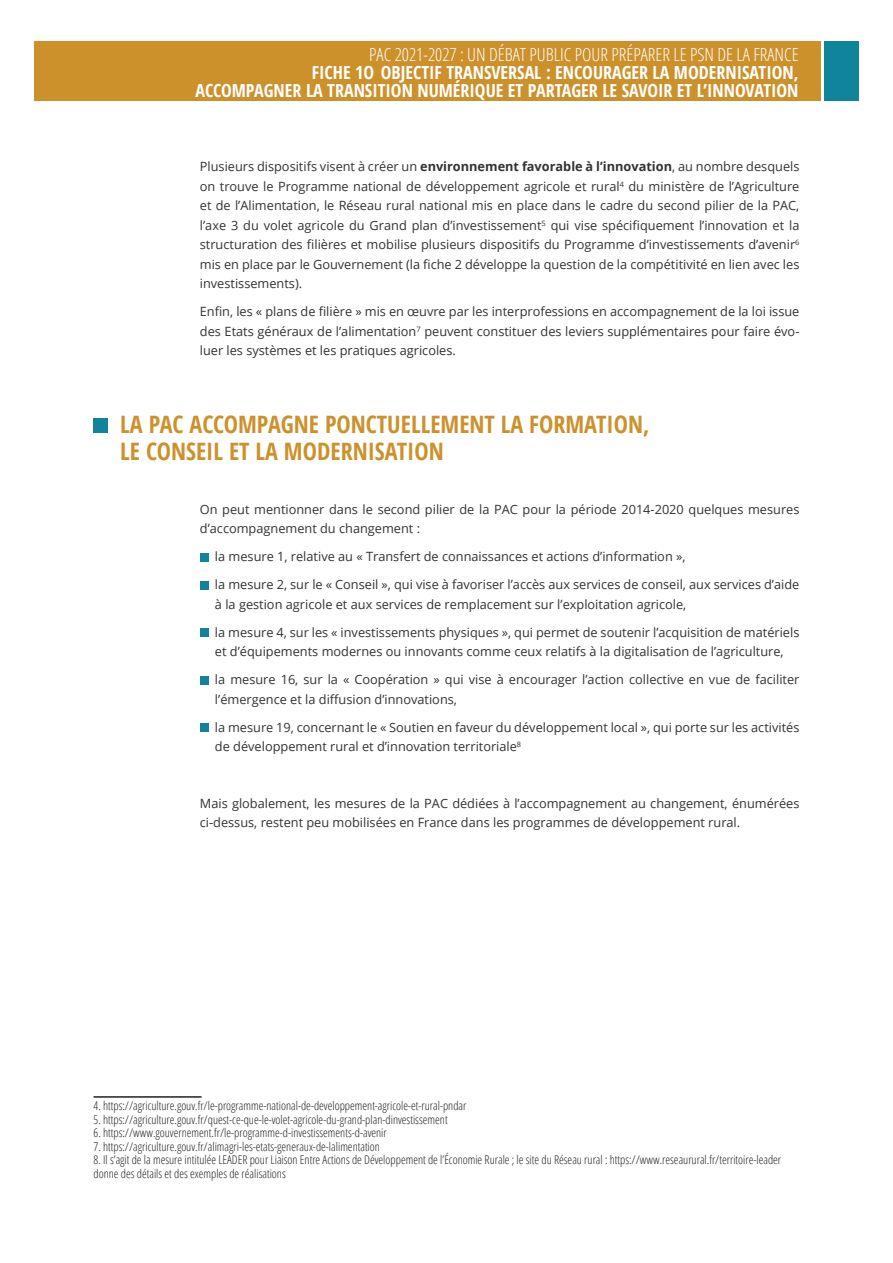
<style>
.page{position:relative;width:893px;height:1263px;background:#fff}
.page>*{position:absolute;margin:0;border:0;box-sizing:border-box;transform-origin:0 0}
.t1{font:700 condensed 24px/27px "Open Sans";color:#cd912c}
.t2{font:700 condensed 18px/18px "Open Sans";color:#fff;text-align:right}
.t3{font:300 condensed 18px "Open Sans";color:#fff}
.t4{font:12.75px/19.5px "Open Sans";color:#343233}
.t5{font:300 condensed 12px/13.5px "Open Sans";color:#231f20}
.s1{font-weight:700}
</style>
<div class="page">
<div style="left:825px;top:42px;width:34px;height:59px;background:#10849b"></div>
<div style="left:34px;top:42px;width:786px;height:59px;background:#cd912c"></div>
<div style="left:94px;top:418px;width:14px;height:15px;background:#10849b"></div>
<div style="left:200px;top:553px;width:8px;height:8px;background:#10849b"></div>
<div style="left:200px;top:581px;width:8px;height:8px;background:#10849b"></div>
<div style="left:200px;top:628px;width:8px;height:9px;background:#10849b"></div>
<div style="left:200px;top:676px;width:8px;height:8px;background:#10849b"></div>
<div style="left:200px;top:723px;width:8px;height:9px;background:#10849b"></div>
<hr style="left:94px;top:1096px;width:108px;height:2px;background:#231f20">
<h2 class="t3" style="left:369px;top:42px;width:431px">PAC 2021-2027 : UN DÉBAT PUBLIC POUR PRÉPARER LE PSN DE LA FRANCE</h2>
<h2 class="t2" style="left:195px;top:63px;width:605px">FICHE 1O OBJECTIF TRANSVERSAL : ENCOURAGER LA MODERNISATION,<br>ACCOMPAGNER LA TRANSITION NUMÉRIQUE ET PARTAGER LE SAVOIR ET L’INNOVATION</h2>
<p class="t4" style="left:200px;top:157px;width:601px;text-align:justify">Plusieurs dispositifs visent à créer un <span class="s1">environnement favorable à l’innovation</span>, au nombre desquels on trouve le Programme national de développement agricole et rural<sup>4</sup> du ministère de l’Agriculture et de l’Alimentation, le Réseau rural national mis en place dans le cadre du second pilier de la PAC, l’axe 3 du volet agricole du Grand plan d’investissement<sup>5</sup> qui vise spécifiquement l’innovation et la structuration des filières et mobilise plusieurs dispositifs du Programme d’investissements d’avenir<sup>6 </sup>mis en place par le Gouvernement (la fiche 2 développe la question de la compétitivité en lien avec les investissements).</p>
<p class="t4" style="left:200px;top:302px;width:601px;text-align:justify">Enfin, les « plans de filière » mis en œuvre par les interprofessions en accompagnement de la loi issue des Etats généraux de l’alimentation<sup>7</sup> peuvent constituer des leviers supplémentaires pour faire évo&shy;luer les systèmes et les pratiques agricoles.</p>
<h1 class="t1" style="left:120px;top:411px;width:531px">LA PAC ACCOMPAGNE PONCTUELLEMENT LA FORMATION,<br>LE CONSEIL ET LA MODERNISATION</h1>
<p class="t4" style="left:200px;top:499px;width:601px">On peut mentionner dans le second pilier de la PAC pour la période 2014-2020 quelques mesures d’accompagnement du changement :</p>
<p class="t4" style="left:215px;top:542px;width:586px;line-height:28px">la mesure 1, relative au « Transfert de connaissances et actions d’information »,<br>la mesure 2, sur le « Conseil », qui vise à favoriser l’accès aux services de conseil, aux services d’aide</p>
<p class="t4" style="left:215px;top:590px;width:586px;line-height:28px">à la gestion agricole et aux services de remplacement sur l’exploitation agricole,<br>la mesure 4, sur les « investissements physiques », qui permet de soutenir l’acquisition de matériels</p>
<p class="t4" style="left:215px;top:637px;width:586px;line-height:28px">et d’équipements modernes ou innovants comme ceux relatifs à la digitalisation de l’agriculture,<br>la mesure 16, sur la « Coopération » qui vise à encourager l’action collective en vue de faciliter</p>
<p class="t4" style="left:215px;top:685px;width:586px;line-height:28px">l’émergence et la diffusion d’innovations,<br>la mesure 19, concernant le « Soutien en faveur du développement local », qui porte sur les activités</p>
<p class="t4" style="left:215px;top:737px;width:308px">de développement rural et d’innovation territoriale<sup>8</sup></p>
<p class="t4" style="left:200px;top:793px;width:601px">Mais globalement, les mesures de la PAC dédiées à l’accompagnement au changement, énumérées ci-dessus, restent peu mobilisées en France dans les programmes de développement rural.</p>
<p class="t5" style="left:94px;top:1099px;width:374px">4. https://agriculture.gouv.fr/le-programme-national-de-developpement-agricole-et-rural-pndar</p>
<p class="t5" style="left:94px;top:1112px;width:356px">5. https://agriculture.gouv.fr/quest-ce-que-le-volet-agricole-du-grand-plan-dinvestissement</p>
<p class="t5" style="left:94px;top:1126px;width:295px">6. https://www.gouvernement.fr/le-programme-d-investissements-d-avenir</p>
<p class="t5" style="left:94px;top:1139px;width:288px">7. https://agriculture.gouv.fr/alimagri-les-etats-generaux-de-lalimentation</p>
<p class="t5" style="left:94px;top:1153px;width:689px">8. Il s’agit de la mesure intitulée LEADER pour Liaison Entre Actions de Développement de l’Économie Rurale ; le site du Réseau rural : https://www.reseaurural.fr/territoire-leader donne des détails et des exemples de réalisations</p>
</div>
